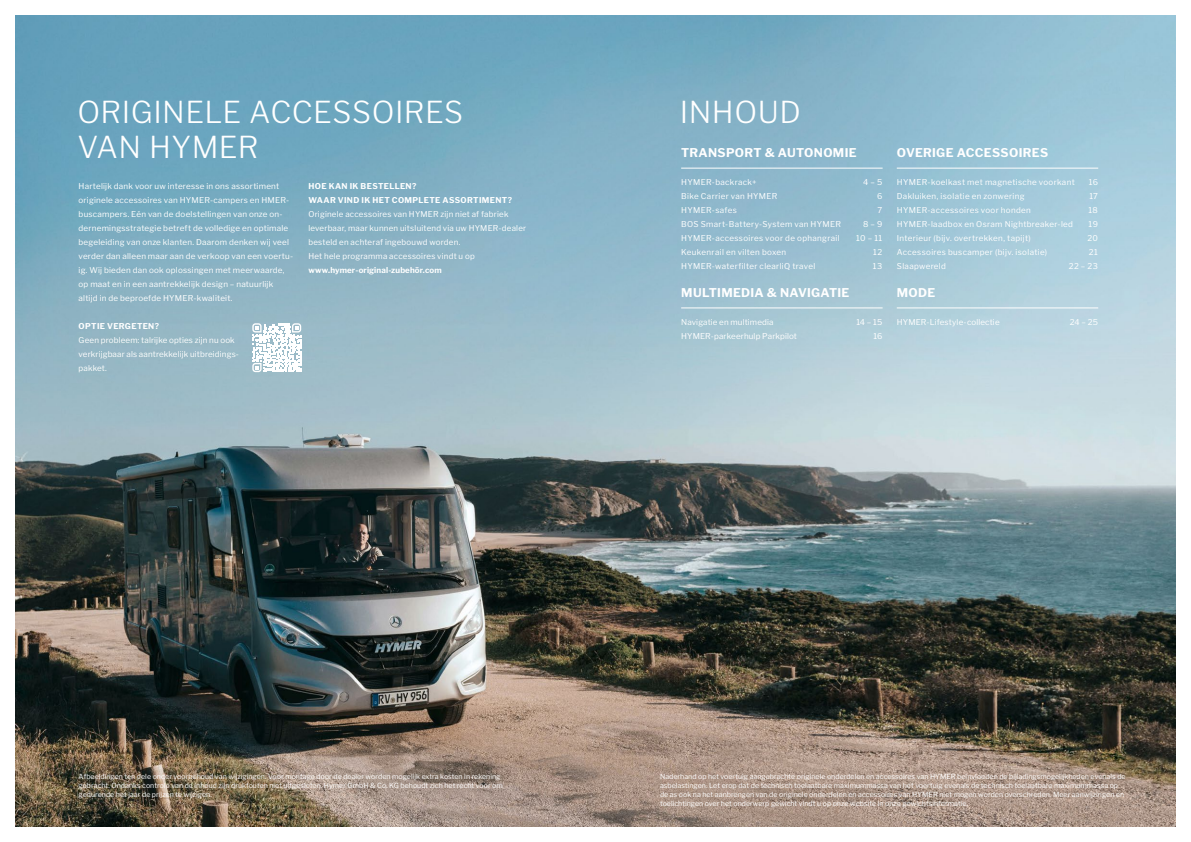
<style>
.page{position:relative;width:1191px;height:842px;background:#fff}
.page>*{position:absolute;margin:0;border:0;box-sizing:border-box;transform-origin:0 0}
.t1{font:300 30px/35px "Libre Franklin";letter-spacing:.015em;color:#fff}
.t2{font:700 12px "Libre Franklin";letter-spacing:.03em;color:#fff}
.t3{font:8px/14px "Libre Franklin";letter-spacing:.03em;color:#fff}
.t4{font:700 8px/14px "Libre Franklin";letter-spacing:.035em;color:#fff}
.t5{font:7px/9px "Libre Franklin";letter-spacing:.005em;color:#fff}
</style>
<div class="page">
<img style="left:16px;top:16px;width:571px;height:810px">
<img style="left:587px;top:16px;width:588px;height:810px">
<svg style="left:252px;top:323px;width:49px;height:49px"></svg>
<hr style="left:896px;top:168px;width:202px;height:1px;background:#fff">
<hr style="left:681px;top:308px;width:201px;height:1px;background:#fff">
<hr style="left:681px;top:168px;width:201px;height:1px;background:#fff">
<hr style="left:896px;top:308px;width:202px;height:1px;background:#fff">
<h1 class="t1" style="left:77px;top:95px;width:387px">ORIGINELE ACCESSOIRES<br>VAN HYMER</h1>
<p class="t3" style="left:79px;top:179px;width:216px">Hartelijk dank voor uw interesse in ons assortiment originele accessoires van HYMER-campers en HMER&shy;buscampers. Eén van de doelstellingen van onze on&shy;dernemingsstrategie betreft de volledige en optimale begeleiding van onze klanten. Daarom denken wij veel verder dan alleen maar aan de verkoop van een voertu&shy;ig. Wij bieden dan ook oplossingen met meerwaarde, op maat en in een aantrekkelijk design – natuurlijk altijd in de beproefde HYMER-kwaliteit.</p>
<p class="t4" style="left:308px;top:179px;width:205px">HOE KAN IK BESTELLEN?<br>WAAR VIND IK HET COMPLETE ASSORTIMENT?</p>
<p class="t3" style="left:308px;top:207px;width:219px">Originele accessoires van HYMER zijn niet af fabriek leverbaar, maar kunnen uitsluitend via uw HYMER-dealer besteld en achteraf ingebouwd worden.<br>Het hele programma accessoires vindt u op</p>
<p class="t4" style="left:308px;top:263px;width:135px">www.hymer-original-zubehör.com</p>
<p class="t4" style="left:79px;top:319px;width:82px">OPTIE VERGETEN?</p>
<p class="t3" style="left:79px;top:333px;width:162px">Geen probleem: talrijke opties zijn nu ook verkrijgbaar als aantrekkelijk uitbreidings&shy;pakket.</p>
<h1 class="t1" style="left:680px;top:95px;width:122px">INHOUD</h1>
<h2 class="t2" style="left:681px;top:146px;width:177px">TRANSPORT &amp; AUTONOMIE</h2>
<p class="t3" style="left:681px;top:175px;width:77px">HYMER-backrack+</p>
<p class="t3" style="left:863px;top:175px;width:21px">4 – 5</p>
<p class="t3" style="left:681px;top:189px;width:98px">Bike Carrier van HYMER</p>
<p class="t3" style="left:877px;top:189px;width:7px">6</p>
<p class="t3" style="left:681px;top:203px;width:57px">HYMER-safes</p>
<p class="t3" style="left:877px;top:203px;width:6px">7</p>
<p class="t3" style="left:681px;top:217px;width:161px">BOS Smart-Battery-System van HYMER</p>
<p class="t3" style="left:863px;top:217px;width:21px">8 – 9</p>
<p class="t3" style="left:681px;top:231px;width:160px">HYMER-accessoires voor de ophangrail</p>
<p class="t3" style="left:856px;top:231px;width:28px">10 – 11</p>
<p class="t3" style="left:681px;top:245px;width:107px">Keukenrail en vilten boxen</p>
<p class="t3" style="left:873px;top:245px;width:11px">12</p>
<p class="t3" style="left:681px;top:259px;width:135px">HYMER-waterfilter clearliQ travel</p>
<p class="t3" style="left:873px;top:259px;width:11px">13</p>
<h2 class="t2" style="left:681px;top:286px;width:170px">MULTIMEDIA &amp; NAVIGATIE</h2>
<p class="t3" style="left:681px;top:315px;width:94px">Navigatie en multimedia</p>
<p class="t3" style="left:856px;top:315px;width:27px">14 – 15</p>
<p class="t3" style="left:681px;top:329px;width:117px">HYMER-parkeerhulp Parkpilot</p>
<p class="t3" style="left:873px;top:329px;width:10px">16</p>
<h2 class="t2" style="left:897px;top:146px;width:153px">OVERIGE ACCESSOIRES</h2>
<p class="t3" style="left:897px;top:175px;width:179px">HYMER-koelkast met magnetische voorkant</p>
<p class="t3" style="left:1088px;top:175px;width:11px">16</p>
<p class="t3" style="left:897px;top:189px;width:129px">Dakluiken, isolatie en zonwering</p>
<p class="t3" style="left:1089px;top:189px;width:10px">17</p>
<p class="t3" style="left:897px;top:203px;width:136px">HYMER-accessoires voor honden</p>
<p class="t3" style="left:1088px;top:203px;width:11px">18</p>
<p class="t3" style="left:897px;top:217px;width:178px">HYMER-laadbox en Osram Nightbreaker-led</p>
<p class="t3" style="left:1088px;top:217px;width:11px">19</p>
<p class="t3" style="left:897px;top:231px;width:135px">Interieur (bijv. overtrekken, tapijt)</p>
<p class="t3" style="left:1087px;top:231px;width:12px">20</p>
<p class="t3" style="left:897px;top:245px;width:152px">Accessoires buscamper (bijv. isolatie)</p>
<p class="t3" style="left:1089px;top:245px;width:10px">21</p>
<p class="t3" style="left:897px;top:259px;width:51px">Slaapwereld</p>
<p class="t3" style="left:1068px;top:259px;width:31px">22 – 23</p>
<h2 class="t2" style="left:897px;top:286px;width:40px">MODE</h2>
<p class="t3" style="left:897px;top:315px;width:104px">HYMER-Lifestyle-collectie</p>
<p class="t3" style="left:1070px;top:315px;width:30px">24 – 25</p>
<p class="t5" style="left:79px;top:772px;width:426px">Afbeeldingen ten dele onder voorbehoud van wijzigingen. Voor montage door de dealer worden mogelijk extra kosten in rekening gebracht. Ondanks controle van de inhoud zijn drukfouten niet uitgesloten. Hymer GmbH &amp; Co. KG behoudt zich het recht voor om gedurende het jaar de prijzen te wijzigen.</p>
<p class="t5" style="left:660px;top:772px;width:467px">Naderhand op het voertuig aangebrachte originele onderdelen en accessoires van HYMER beïnvloeden de bijladingsmogelijkheden evenals de asbelastingen. Let erop dat de technisch toelaatbare maximummassa van het voertuig evenals de technisch toelaatbare maximummassa op de as ook na het aanbrengen van de originele onderdelen en accessoires van HYMER niet mogen worden overschreden. Meer aanwijzingen en toelichtingen over het onderwerp gewicht vindt u op onze website in onze gewichtsinformatie.</p>
</div>
